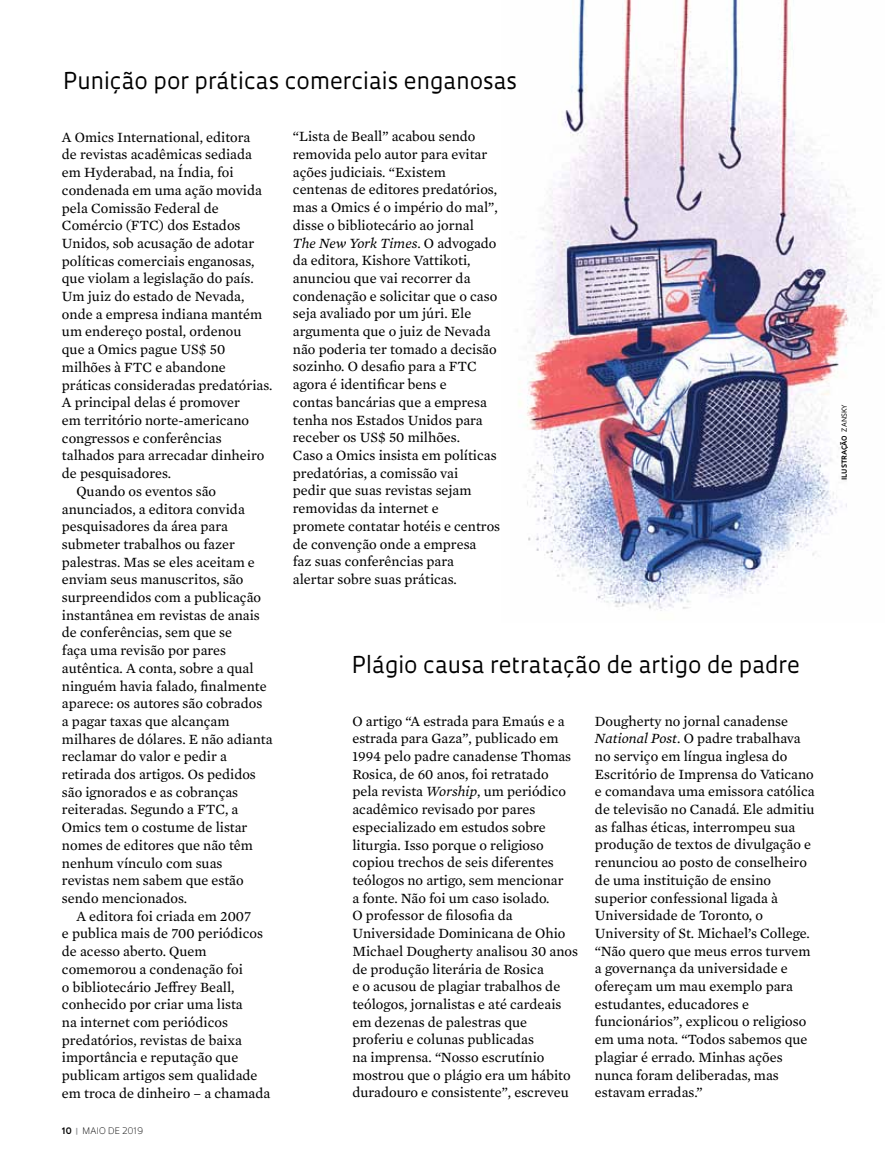
<style>
.page{position:relative;width:885px;height:1169px;background:#fff}
.page>*{position:absolute;margin:0;border:0;box-sizing:border-box;transform-origin:0 0}
.t1{font:22.5px "Oculum";color:#000}
.t2{font:14.4px/17.7px "Mercury Text G2";color:#000}
.t3{font:300 8.7px "Oculum";letter-spacing:.01em;color:#000}
.t4{font:700 6.75px "Oculum";letter-spacing:.01em;color:#000}
.s1{font-weight:700}
.s2{font-weight:700;color:#939598}
.s3{font-style:italic}
.s4{font-weight:400}
</style>
<div class="page">
<img style="left:519px;top:0;width:354px;height:611px">
<h1 class="t1" style="left:63px;top:66px;width:456px">Punição por práticas comerciais enganosas</h1>
<p class="t2" style="left:62px;top:127px;width:190px">A Omics International, editora</p>
<p class="t2" style="left:62px;top:145px;width:192px">de revistas acadêmicas sediada</p>
<p class="t2" style="left:62px;top:163px;width:173px">em Hyderabad, na Índia, foi</p>
<p class="t2" style="left:62px;top:180px;width:201px">condenada em uma ação movida</p>
<p class="t2" style="left:62px;top:198px;width:158px">pela Comissão Federal de</p>
<p class="t2" style="left:62px;top:216px;width:180px">Comércio (FTC) dos Estados</p>
<p class="t2" style="left:62px;top:233px;width:194px">Unidos, sob acusação de adotar</p>
<p class="t2" style="left:62px;top:251px;width:194px">políticas comerciais enganosas,</p>
<p class="t2" style="left:62px;top:269px;width:193px">que violam a legislação do país.</p>
<p class="t2" style="left:62px;top:287px;width:184px">Um juiz do estado de Nevada,</p>
<p class="t2" style="left:62px;top:304px;width:202px">onde a empresa indiana mantém</p>
<p class="t2" style="left:62px;top:322px;width:181px">um endereço postal, ordenou</p>
<p class="t2" style="left:62px;top:340px;width:165px">que a Omics pague US$ 50</p>
<p class="t2" style="left:62px;top:357px;width:165px">milhões à FTC e abandone</p>
<p class="t2" style="left:62px;top:375px;width:212px">práticas consideradas predatórias.</p>
<p class="t2" style="left:62px;top:393px;width:180px">A principal delas é promover</p>
<p class="t2" style="left:62px;top:410px;width:189px">em território norte-americano</p>
<p class="t2" style="left:62px;top:428px;width:161px">congressos e conferências</p>
<p class="t2" style="left:62px;top:446px;width:204px">talhados para arrecadar dinheiro</p>
<p class="t2" style="left:62px;top:464px;width:111px">de pesquisadores.</p>
<p class="t2" style="left:76px;top:481px;width:141px">Quando os eventos são</p>
<p class="t2" style="left:62px;top:499px;width:184px">anunciados, a editora convida</p>
<p class="t2" style="left:62px;top:517px;width:168px">pesquisadores da área para</p>
<p class="t2" style="left:62px;top:534px;width:175px">submeter trabalhos ou fazer</p>
<p class="t2" style="left:62px;top:552px;width:194px">palestras. Mas se eles aceitam e</p>
<p class="t2" style="left:62px;top:570px;width:183px">enviam seus manuscritos, são</p>
<p class="t2" style="left:62px;top:587px;width:201px">surpreendidos com a publicação</p>
<p class="t2" style="left:62px;top:605px;width:199px">instantânea em revistas de anais</p>
<p class="t2" style="left:62px;top:623px;width:172px">de conferências, sem que se</p>
<p class="t2" style="left:62px;top:640px;width:166px">faça uma revisão por pares</p>
<p class="t2" style="left:62px;top:658px;width:193px">autêntica. A conta, sobre a qual</p>
<p class="t2" style="left:62px;top:676px;width:206px">ninguém havia falado, finalmente</p>
<p class="t2" style="left:62px;top:694px;width:202px">aparece: os autores são cobrados</p>
<p class="t2" style="left:62px;top:711px;width:169px">a pagar taxas que alcançam</p>
<p class="t2" style="left:62px;top:729px;width:212px">milhares de dólares. E não adianta</p>
<p class="t2" style="left:62px;top:747px;width:167px">reclamar do valor e pedir a</p>
<p class="t2" style="left:62px;top:764px;width:195px">retirada dos artigos. Os pedidos</p>
<p class="t2" style="left:62px;top:782px;width:178px">são ignorados e as cobranças</p>
<p class="t2" style="left:62px;top:800px;width:178px">reiteradas. Segundo a FTC, a</p>
<p class="t2" style="left:62px;top:817px;width:187px">Omics tem o costume de listar</p>
<p class="t2" style="left:62px;top:835px;width:193px">nomes de editores que não têm</p>
<p class="t2" style="left:62px;top:853px;width:162px">nenhum vínculo com suas</p>
<p class="t2" style="left:62px;top:871px;width:183px">revistas nem sabem que estão</p>
<p class="t2" style="left:62px;top:888px;width:127px">sendo mencionados.</p>
<p class="t2" style="left:76px;top:906px;width:176px">A editora foi criada em 2007</p>
<p class="t2" style="left:62px;top:924px;width:203px">e publica mais de 700 periódicos</p>
<p class="t2" style="left:62px;top:941px;width:146px">de acesso aberto. Quem</p>
<p class="t2" style="left:62px;top:959px;width:183px">comemorou a condenação foi</p>
<p class="t2" style="left:62px;top:977px;width:174px">o bibliotecário Jeffrey Beall,</p>
<p class="t2" style="left:62px;top:994px;width:182px">conhecido por criar uma lista</p>
<p class="t2" style="left:62px;top:1012px;width:168px">na internet com periódicos</p>
<p class="t2" style="left:62px;top:1030px;width:181px">predatórios, revistas de baixa</p>
<p class="t2" style="left:62px;top:1048px;width:178px">importância e reputação que</p>
<p class="t2" style="left:62px;top:1065px;width:197px">publicam artigos sem qualidade</p>
<p class="t2" style="left:62px;top:1083px;width:210px">em troca de dinheiro – a chamada</p>
<p class="t3" style="left:62px;top:1124px;width:83px"><span class="s1">10</span> <span class="s2">|</span> MAIO DE 2019</p>
<p class="t2" style="left:293px;top:127px;width:209px">“Lista de Beall” acabou sendo removida pelo autor para evitar ações judiciais. “Existem centenas de editores predatórios, mas a Omics é o império do mal”, disse o bibliotecário ao jornal<br><span class="s3">The New York Times</span>. O advogado da editora, Kishore Vattikoti, anunciou que vai recorrer da condenação e solicitar que o caso seja avaliado por um júri. Ele argumenta que o juiz de Nevada não poderia ter tomado a decisão sozinho. O desafio para a FTC agora é identificar bens e<br>contas bancárias que a empresa tenha nos Estados Unidos para receber os US$ 50 milhões.<br>Caso a Omics insista em políticas predatórias, a comissão vai<br>pedir que suas revistas sejam removidas da internet e<br>promete contatar hotéis e centros de convenção onde a empresa<br>faz suas conferências para<br>alertar sobre suas práticas.</p>
<h1 class="t1" style="left:352px;top:650px;width:450px">Plágio causa retratação de artigo de padre</h1>
<p class="t2" style="left:352px;top:711px;width:227px">O artigo “A estrada para Emaús e a estrada para Gaza”, publicado em<br>1994 pelo padre canadense Thomas<br>Rosica, de 60 anos, foi retratado pela revista <span class="s3">Worship</span>, um periódico acadêmico revisado por pares especializado em estudos sobre liturgia. Isso porque o religioso copiou trechos de seis diferentes teólogos no artigo, sem mencionar<br>a fonte. Não foi um caso isolado.<br>O professor de filosofia da<br>Universidade Dominicana de Ohio<br>Michael Dougherty analisou 30 anos de produção literária de Rosica<br>e o acusou de plagiar trabalhos de teólogos, jornalistas e até cardeais em dezenas de palestras que proferiu e colunas publicadas<br>na imprensa. “Nosso escrutínio mostrou que o plágio era um hábito duradouro e consistente”, escreveu</p>
<p class="t2" style="left:595px;top:711px;width:221px">Dougherty no jornal canadense<br><span class="s3">National Post</span>. O padre trabalhava no serviço em língua inglesa do<br>Escritório de Imprensa do Vaticano e comandava uma emissora católica de televisão no Canadá. Ele admitiu as falhas éticas, interrompeu sua produção de textos de divulgação e renunciou ao posto de conselheiro de uma instituição de ensino superior confessional ligada à<br>Universidade de Toronto, o<br>University of St. Michael’s College. “Não quero que meus erros turvem a governança da universidade e ofereçam um mau exemplo para estudantes, educadores e funcionários”, explicou o religioso em uma nota. “Todos sabemos que plagiar é errado. Minhas ações nunca foram deliberadas, mas estavam erradas.”</p>
<p class="t4" style="left:840px;top:479px;width:77px;rotate:-90deg">ilustração <span class="s4">zansky</span></p>
</div>
